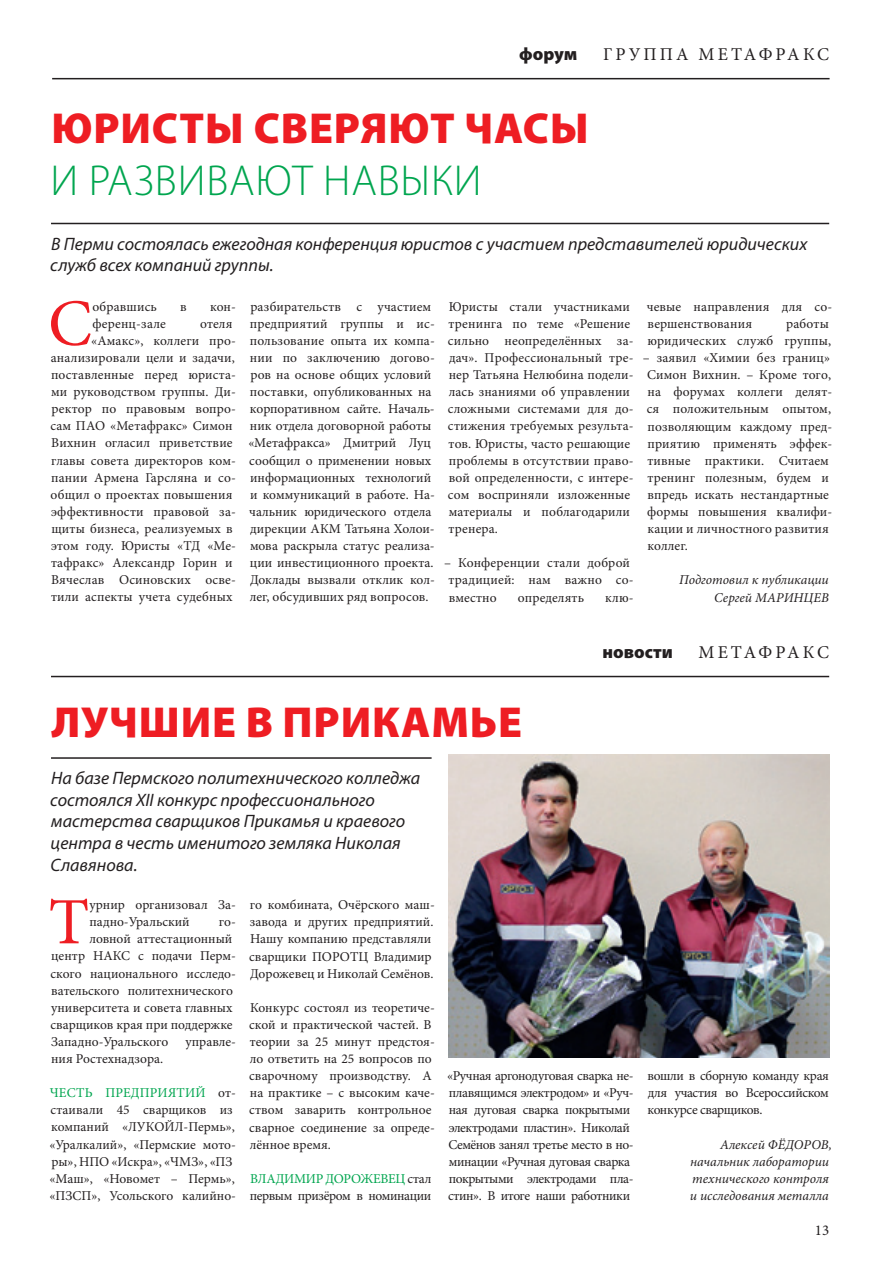
<style>
.page{position:relative;width:893px;height:1263px;background:#fff}
.page>*{position:absolute;margin:0;border:0;box-sizing:border-box;transform-origin:0 0}
.t1{font:66.15px "Minion Pro";color:#ee1d23}
.t2{font:900 43.5px "Myriad Pro";letter-spacing:.02em;color:#ee1d23}
.t3{font:300 43.5px "Myriad Pro";letter-spacing:.02em;color:#00a54f}
.t4{font:italic 18px/21.6px "Myriad Pro";color:#231f20}
.t5{font:18px "Minion Pro";letter-spacing:.17em;color:#231f20}
.t6{font:900 18px "Myriad Pro";color:#231f20}
.t7{font:18px "Minion Pro";letter-spacing:.145em;color:#231f20}
.t8{font:15px "Minion Pro";color:#231f20}
.t9{font:13.5px/17.1px "Minion Pro";letter-spacing:.005em;color:#231f20}
.t10{font:13.5px/17.1px "Minion Pro";letter-spacing:-.03em;color:#231f20;text-align:right}
.t11{font:italic 13.5px/17.1px "Minion Pro";color:#231f20}
.t12{font:13.5px "Minion Pro";color:#00a54f}
</style>
<div class="page">
<hr style="left:52px;top:78px;width:778px;height:1px;background:#231f20">
<hr style="left:51px;top:676px;width:778px;height:1px;background:#231f20">
<img style="left:449px;top:755px;width:380px;height:302px">
<hr style="left:51px;top:757px;width:381px;height:2px;background:#231f20">
<hr style="left:51px;top:223px;width:778px;height:1px;background:#231f20">
<h3 class="t6" style="left:519px;top:42px;width:60px">форум</h3>
<h3 class="t5" style="left:603px;top:42px;width:228px">ГРУППА МЕТАФРАКС</h3>
<h2 class="t2" style="left:51px;top:99px;width:233px">ЮРИСТЫ СВЕРЯЮ</h2>
<h2 class="t2" style="left:430px;top:99px;width:125px">Т ЧАСЫ</h2>
<h2 class="t3" style="left:51px;top:155px;width:432px">И РАЗВИВАЮТ НАВЫКИ</h2>
<h3 class="t4" style="left:50px;top:233px;width:758px">В Перми состоялась ежегодная конференция юристов с участием представителей юридических служб всех компаний группы.</h3>
<h1 class="t1" style="left:48px;top:279px;width:45px">С</h1>
<p class="t9" style="left:92px;top:298px;width:66px">обравшись</p>
<p class="t9" style="left:180px;top:298px;width:8px">в</p>
<p class="t9" style="left:210px;top:298px;width:27px">кон-</p>
<p class="t9" style="left:93px;top:315px;width:75px">ференц-зале</p>
<p class="t9" style="left:50px;top:315px;width:187px;text-align:right">отеля<br>«Амакс», коллеги про&shy;анализировали цели и задачи, поставленные перед юриста&shy;ми руководством группы. Ди&shy;ректор по правовым вопро&shy;сам ПАО «Метафракс» Симон<br>Вихнин огласил приветствие главы совета директоров ком&shy;пании Армена Гарсляна и со&shy;общил о проектах повышения эффективности правовой за&shy;щиты бизнеса, реализуемых в этом году. Юристы «ТД «Ме&shy;тафракс» Александр Горин и<br>Вячеслав Осиновских осве&shy;тили аспекты учета судебных</p>
<p class="t9" style="left:248px;top:298px;width:188px">разбирательств с участием предприятий группы и ис&shy;пользование опыта их компа&shy;нии по заключению догово&shy;ров на основе общих условий поставки, опубликованных на корпоративном сайте. Началь&shy;ник отдела договорной работы «Метафракса» Дмитрий Луц сообщил о применении новых информационных технологий и коммуникаций в работе. На&shy;чальник юридического отдела дирекции АКМ Татьяна Холои&shy;мова раскрыла статус реализа&shy;ции инвестиционного проекта.<br>Доклады вызвали отклик кол&shy;лег, обсудивших ряд вопросов.</p>
<p class="t9" style="left:448px;top:298px;width:187px">Юристы стали участниками тренинга по теме «Решение сильно неопределённых за&shy;дач». Профессиональный тре&shy;нер Татьяна Нелюбина подели&shy;лась знаниями об управлении сложными системами для до&shy;стижения требуемых результа&shy;тов. Юристы, часто решающие проблемы в отсутствии право&shy;вой определенности, с интере&shy;сом восприняли изложенные материалы и поблагодарили тренера.</p>
<p class="t9" style="left:449px;top:554px;width:186px;text-indent:-5px">– Конференции стали доброй традицией: нам важно со&shy;вместно</p>
<p class="t9" style="left:518px;top:589px;width:68px">определять</p>
<p class="t9" style="left:605px;top:589px;width:30px">клю-</p>
<p class="t9" style="left:647px;top:298px;width:187px">чевые направления для со&shy;вершенствования</p>
<p class="t9" style="left:647px;top:315px;width:185px;text-align:right">работы<br>юридических служб группы,</p>
<p class="t9" style="left:643px;top:349px;width:191px">– заявил «Химии без границ»<br>Симон Вихнин. – Кроме того, на форумах коллеги делят&shy;ся положительным опытом, позволяющим каждому пред&shy;приятию применять эффек&shy;тивные практики. Считаем тренинг полезным, будем и впредь искать нестандартные формы повышения квалифи&shy;кации и личностного развития коллег.</p>
<p class="t11" style="left:679px;top:572px;width:151px;text-align:right">Подготовил к публикации<br>Сергей МАРИНЦЕВ</p>
<h3 class="t6" style="left:602px;top:640px;width:72px">новости</h3>
<h3 class="t7" style="left:699px;top:640px;width:132px">МЕТАФРАКС</h3>
<h2 class="t2" style="left:52px;top:693px;width:472px">Лучшие в Прикамье</h2>
<h3 class="t4" style="left:50px;top:767px;width:371px">На базе Пермского политехнического колледжа состоялся XII конкурс профессионального мастерства сварщиков Прикамья и краевого центра в честь именитого земляка Николая Славянова.</h3>
<h1 class="t1" style="left:49px;top:878px;width:42px">Т</h1>
<p class="t9" style="left:89px;top:896px;width:148px">урнир организовал За&shy;падно-Уральский</p>
<p class="t9" style="left:219px;top:913px;width:19px">го-</p>
<p class="t9" style="left:89px;top:930px;width:144px">ловной аттестационный</p>
<p class="t9" style="left:51px;top:948px;width:186px">центр НАКС с подачи Перм-</p>
<p class="t9" style="left:50px;top:965px;width:187px">ского национального исследо-</p>
<p class="t9" style="left:51px;top:982px;width:183px">вательского политехнического</p>
<p class="t9" style="left:51px;top:999px;width:183px">университета и совета главных</p>
<p class="t9" style="left:50px;top:1016px;width:184px">сварщиков края при поддержке</p>
<p class="t9" style="left:51px;top:1033px;width:119px">Западно-Уральского</p>
<p class="t9" style="left:185px;top:1033px;width:52px">управле-</p>
<p class="t9" style="left:51px;top:1050px;width:114px">ния Ростехнадзора.</p>
<p class="t12" style="left:50px;top:1084px;width:19px">Честь</p>
<p class="t12" style="left:105px;top:1084px;width:11px">предприятий</p>
<p class="t9" style="left:50px;top:1084px;width:187px;text-indent:168px">от&shy;стаивали 45 сварщиков из компаний «Лукойл</p>
<p class="t9" style="left:50px;top:1119px;width:188px;text-indent:134px">-Пермь», «Уралкалий», «Пермские мото&shy;ры», НПО «Искра», «ЧМЗ», «ПЗ «Маш», «Новомет – Пермь», «ПЗСП», Усольского калийно-</p>
<p class="t9" style="left:249px;top:896px;width:187px">го комбината, Очёрского маш&shy;завода и других предприятий.<br>Нашу компанию представляли сварщики ПОРОТЦ Владимир<br>Дорожевец и Николай Семёнов.</p>
<p class="t9" style="left:249px;top:999px;width:187px">Конкурс состоял из теоретиче&shy;ской и практической частей. В теории за 25 минут предстоя&shy;ло ответить на 25 вопросов по сварочному производству. А на практике – с высоким каче&shy;ством заварить контрольное сварное соединение за опреде&shy;лённое время.</p>
<p class="t12" style="left:250px;top:1169px;width:18px">Владимир</p>
<p class="t12" style="left:325px;top:1169px;width:19px">Дорожевец</p>
<p class="t10" style="left:250px;top:1170px;width:183px">стал<br>первым призёром в номинации</p>
<p class="t10" style="left:447px;top:1067px;width:188px;text-align:left">«Ручная аргонодуговая сварка не&shy;плавящимся электродом» и «Руч&shy;ная дуговая сварка покрытыми электродами пластин». Николай<br>Семёнов занял третье место в но&shy;минации «Ручная дуговая сварка покрытыми электродами пла&shy;стин». В итоге наши работники</p>
<p class="t9" style="left:647px;top:1067px;width:183px;text-align:justify">вошли в сборную команду края для участия во Всероссийском конкурсе сварщиков.</p>
<p class="t11" style="left:690px;top:1136px;width:143px;text-indent:30px">Алексей ФЁДОРОВ, начальник лаборатории технического контроля и исследования металла</p>
<p class="t8" style="left:815px;top:1220px;width:16px">13</p>
</div>
